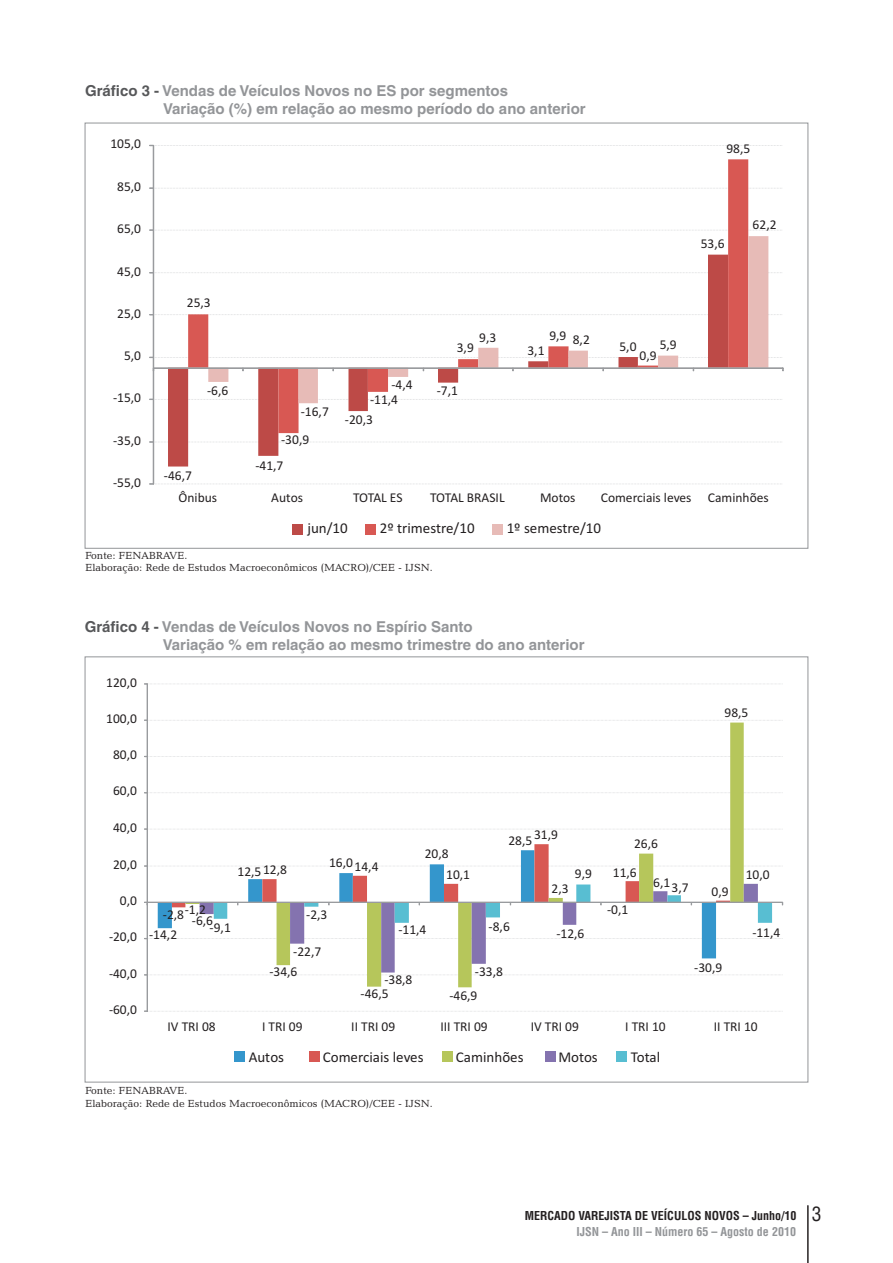
<style>
.page{position:relative;width:893px;height:1263px;background:#fff}
.page>*{position:absolute;margin:0;border:0;box-sizing:border-box;transform-origin:0 0}
.t1{font:700 15px/17.9px "Helvetica LT";color:#939598}
.t2{font:15px "Calibri";color:#231f20}
.t3{font:13.5px "Calibri";color:#231f20}
.t4{font:700 condensed 12px/15.9px "Helvetica LT";color:#231f20}
.t5{font:10.5px/12.6px "Candida BT";color:#231f20}
.s1{color:#57585a}
.s2{font-weight:400;font-size:19.5px}
.s3{color:#939598}
</style>
<div class="page">
<hr style="left:807px;top:1205px;width:1px;height:58px;background:#231f20">
<svg style="left:149px;top:145px;width:635px;height:340px"></svg>
<div style="left:292px;top:524px;width:11px;height:10px;background:#bd4a47"></div>
<div style="left:366px;top:524px;width:10px;height:10px;background:#d85853"></div>
<div style="left:492px;top:524px;width:10px;height:10px;background:#e7bbb7"></div>
<svg style="left:144px;top:683px;width:639px;height:329px"></svg>
<div style="left:234px;top:1051px;width:11px;height:11px;background:#3496cc"></div>
<div style="left:309px;top:1051px;width:11px;height:11px;background:#d85853"></div>
<div style="left:442px;top:1051px;width:11px;height:11px;background:#b6c65b"></div>
<div style="left:545px;top:1051px;width:11px;height:11px;background:#8473af"></div>
<div style="left:616px;top:1051px;width:11px;height:11px;background:#58bed2"></div>
<p class="t1" style="left:163px;top:83px;width:424px;text-indent:-78px"><span class="s1">Gráfico 3 -</span> Vendas de Veículos Novos no ES por segmentos<br>Variação (%) em relação ao mesmo período do ano anterior</p>
<p class="t3" style="left:110px;top:138px;width:32px">105,0</p>
<p class="t3" style="left:117px;top:181px;width:25px">85,0</p>
<p class="t3" style="left:117px;top:223px;width:25px">65,0</p>
<p class="t3" style="left:117px;top:266px;width:25px">45,0</p>
<p class="t3" style="left:117px;top:308px;width:25px">25,0</p>
<p class="t3" style="left:124px;top:350px;width:19px">5,0</p>
<p class="t3" style="left:113px;top:392px;width:30px">-15,0</p>
<p class="t3" style="left:113px;top:435px;width:30px">-35,0</p>
<p class="t3" style="left:113px;top:477px;width:30px">-55,0</p>
<p class="t3" style="left:187px;top:297px;width:25px">25,3</p>
<p class="t3" style="left:207px;top:385px;width:23px">-6,6</p>
<p class="t3" style="left:164px;top:470px;width:30px">-46,7</p>
<p class="t3" style="left:301px;top:406px;width:30px">-16,7</p>
<p class="t3" style="left:281px;top:434px;width:30px">-30,9</p>
<p class="t3" style="left:255px;top:460px;width:30px">-41,7</p>
<p class="t3" style="left:391px;top:378px;width:23px">-4,4</p>
<p class="t3" style="left:370px;top:394px;width:30px">-11,4</p>
<p class="t3" style="left:345px;top:414px;width:30px">-20,3</p>
<p class="t3" style="left:549px;top:330px;width:19px">9,9</p>
<p class="t3" style="left:479px;top:332px;width:19px">9,3</p>
<p class="t3" style="left:573px;top:334px;width:19px">8,2</p>
<p class="t3" style="left:660px;top:339px;width:19px">5,9</p>
<p class="t3" style="left:527px;top:344px;width:19px">3,1</p>
<p class="t3" style="left:619px;top:341px;width:19px">5,0</p>
<p class="t3" style="left:457px;top:342px;width:19px">3,9</p>
<p class="t3" style="left:640px;top:349px;width:19px">0,9</p>
<p class="t3" style="left:437px;top:385px;width:23px">-7,1</p>
<p class="t3" style="left:726px;top:142px;width:25px">98,5</p>
<p class="t3" style="left:701px;top:238px;width:25px">53,6</p>
<p class="t3" style="left:753px;top:219px;width:25px">62,2</p>
<p class="t3" style="left:179px;top:492px;width:40px">Ônibus</p>
<p class="t3" style="left:271px;top:492px;width:33px">Autos</p>
<p class="t3" style="left:353px;top:492px;width:51px">TOTAL ES</p>
<p class="t3" style="left:430px;top:492px;width:76px">TOTAL BRASIL</p>
<p class="t3" style="left:540px;top:492px;width:37px">Motos</p>
<p class="t3" style="left:601px;top:492px;width:169px">Comerciais leves Caminhões</p>
<p class="t2" style="left:307px;top:521px;width:42px">jun/10</p>
<p class="t2" style="left:380px;top:521px;width:96px">2º trimestre/10</p>
<p class="t2" style="left:507px;top:521px;width:96px">1º semestre/10</p>
<p class="t5" style="left:85px;top:550px;width:349px">Fonte: FENABRAVE.<br>Elaboração: Rede de Estudos Macroeconômicos (MACRO)/CEE - IJSN.</p>
<p class="t1" style="left:163px;top:619px;width:423px;text-indent:-78px"><span class="s1">Gráfico 4 -</span> Vendas de Veículos Novos no Espírio Santo<br>Variação % em relação ao mesmo trimestre do ano anterior</p>
<p class="t3" style="left:106px;top:676px;width:32px">120,0</p>
<p class="t3" style="left:106px;top:713px;width:32px">100,0</p>
<p class="t3" style="left:113px;top:749px;width:25px">80,0</p>
<p class="t3" style="left:113px;top:785px;width:25px">60,0</p>
<p class="t3" style="left:113px;top:822px;width:25px">40,0</p>
<p class="t3" style="left:113px;top:858px;width:25px">20,0</p>
<p class="t3" style="left:120px;top:895px;width:19px">0,0</p>
<p class="t3" style="left:109px;top:931px;width:30px">-20,0</p>
<p class="t3" style="left:109px;top:967px;width:30px">-40,0</p>
<p class="t3" style="left:109px;top:1004px;width:30px">-60,0</p>
<p class="t3" style="left:724px;top:707px;width:25px">98,5</p>
<p class="t3" style="left:329px;top:857px;width:25px">16,0</p>
<p class="t3" style="left:263px;top:864px;width:25px">12,8</p>
<p class="t3" style="left:355px;top:861px;width:25px">14,4</p>
<p class="t3" style="left:238px;top:866px;width:25px">12,5</p>
<p class="t3" style="left:425px;top:848px;width:25px">20,8</p>
<p class="t3" style="left:446px;top:869px;width:25px">10,1</p>
<p class="t3" style="left:534px;top:829px;width:25px">31,9</p>
<p class="t3" style="left:508px;top:835px;width:25px">28,5</p>
<p class="t3" style="left:634px;top:838px;width:25px">26,6</p>
<p class="t3" style="left:575px;top:868px;width:19px">9,9</p>
<p class="t3" style="left:551px;top:883px;width:19px">2,3</p>
<p class="t3" style="left:613px;top:866px;width:25px">11,6</p>
<p class="t3" style="left:653px;top:876px;width:19px">6,1</p>
<p class="t3" style="left:671px;top:882px;width:19px">3,7</p>
<p class="t3" style="left:711px;top:886px;width:19px">0,9</p>
<p class="t3" style="left:746px;top:869px;width:25px">10,0</p>
<p class="t3" style="left:185px;top:904px;width:23px">-1,2</p>
<p class="t3" style="left:163px;top:908px;width:23px">-2,8</p>
<p class="t3" style="left:192px;top:914px;width:23px">-6,6</p>
<p class="t3" style="left:210px;top:922px;width:23px">-9,1</p>
<p class="t3" style="left:149px;top:929px;width:30px">-14,2</p>
<p class="t3" style="left:306px;top:909px;width:23px">-2,3</p>
<p class="t3" style="left:398px;top:924px;width:30px">-11,4</p>
<p class="t3" style="left:489px;top:920px;width:23px">-8,6</p>
<p class="t3" style="left:556px;top:927px;width:30px">-12,6</p>
<p class="t3" style="left:607px;top:904px;width:23px">-0,1</p>
<p class="t3" style="left:752px;top:927px;width:30px">-11,4</p>
<p class="t3" style="left:293px;top:945px;width:30px">-22,7</p>
<p class="t3" style="left:269px;top:965px;width:30px">-34,6</p>
<p class="t3" style="left:384px;top:974px;width:30px">-38,8</p>
<p class="t3" style="left:475px;top:966px;width:30px">-33,8</p>
<p class="t3" style="left:694px;top:962px;width:30px">-30,9</p>
<p class="t3" style="left:361px;top:987px;width:30px">-46,5</p>
<p class="t3" style="left:449px;top:990px;width:30px">-46,9</p>
<p class="t3" style="left:168px;top:1020px;width:50px">IV TRI 08</p>
<p class="t3" style="left:262px;top:1020px;width:42px">I TRI 09</p>
<p class="t3" style="left:351px;top:1020px;width:45px">II TRI 09</p>
<p class="t3" style="left:440px;top:1020px;width:49px">III TRI 09</p>
<p class="t3" style="left:531px;top:1020px;width:50px">IV TRI 09</p>
<p class="t3" style="left:625px;top:1020px;width:42px">I TRI 10</p>
<p class="t3" style="left:714px;top:1020px;width:45px">II TRI 10</p>
<p class="t2" style="left:249px;top:1050px;width:37px">Autos</p>
<p class="t2" style="left:323px;top:1050px;width:102px">Comerciais leves</p>
<p class="t2" style="left:456px;top:1050px;width:69px">Caminhões</p>
<p class="t2" style="left:558px;top:1050px;width:41px">Motos</p>
<p class="t2" style="left:631px;top:1050px;width:31px">Total</p>
<p class="t5" style="left:85px;top:1085px;width:349px">Fonte: FENABRAVE.<br>Elaboração: Rede de Estudos Macroeconômicos (MACRO)/CEE - IJSN.</p>
<p class="t4" style="left:577px;top:1209px;width:246px;text-indent:-52px">MERCADO VAREJISTA DE VEÍCULOS NOVOS – Junho/10 <span class="s2">3<br></span><span class="s3">IJSN – Ano III – Número 65 – Agosto de 2010</span></p>
</div>
